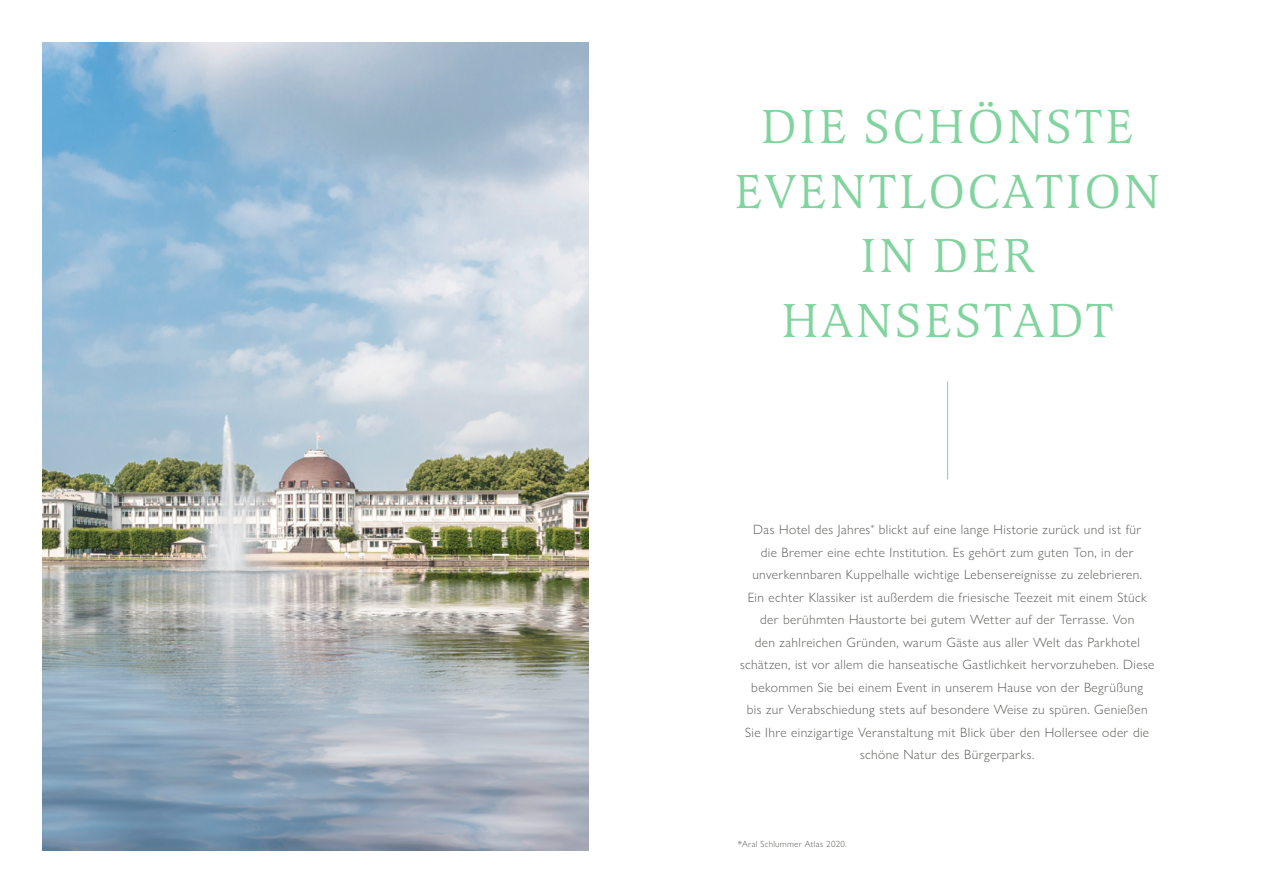
<style>
.page{position:relative;width:1263px;height:893px;background:#fff}
.page>*{position:absolute;margin:0;border:0;box-sizing:border-box;transform-origin:0 0}
.t1{font:49.5px/64.5px "Latienne Pro";letter-spacing:.05em;color:#81d49e;text-align:center}
.t2{font:300 13.5px/22.5px "Gill Sans Nova";letter-spacing:.03em;color:#5d5d5a;text-align:center}
.t3{font:300 9px "Gill Sans Nova";letter-spacing:.03em;color:#5d5d5a}
</style>
<div class="page">
<hr style="left:947px;top:382px;width:1px;height:97px;background:#81d49e">
<img style="left:43px;top:43px;width:546px;height:807px">
<h1 class="t1" style="left:734px;top:95px;width:428px">DIE SCHÖNSTE<br>EVENTLOCATION<br>IN DER<br>HANSESTADT</h1>
<p class="t2" style="left:740px;top:518px;width:416px">Das Hotel des Jahres<sup>*</sup> blickt auf eine lange Historie zurück und ist für<br>die Bremer eine echte Institution. Es gehört zum guten Ton, in der unverkennbaren Kuppelhalle wichtige Lebensereignisse zu zelebrieren.<br>Ein echter Klassiker ist außerdem die friesische Teezeit mit einem Stück der berühmten Haustorte bei gutem Wetter auf der Terrasse. Von<br>den zahlreichen Gründen, warum Gäste aus aller Welt das Parkhotel schätzen, ist vor allem die hanseatische Gastlichkeit hervorzuheben. Diese bekommen Sie bei einem Event in unserem Hause von der Begrüßung<br>bis zur Verabschiedung stets auf besondere Weise zu spüren. Genießen Sie Ihre einzigartige Veranstaltung mit Blick über den Hollersee oder die schöne Natur des Bürgerparks.</p>
<p class="t3" style="left:738px;top:839px;width:110px">*Aral Schlummer Atlas 2020.</p>
</div>
